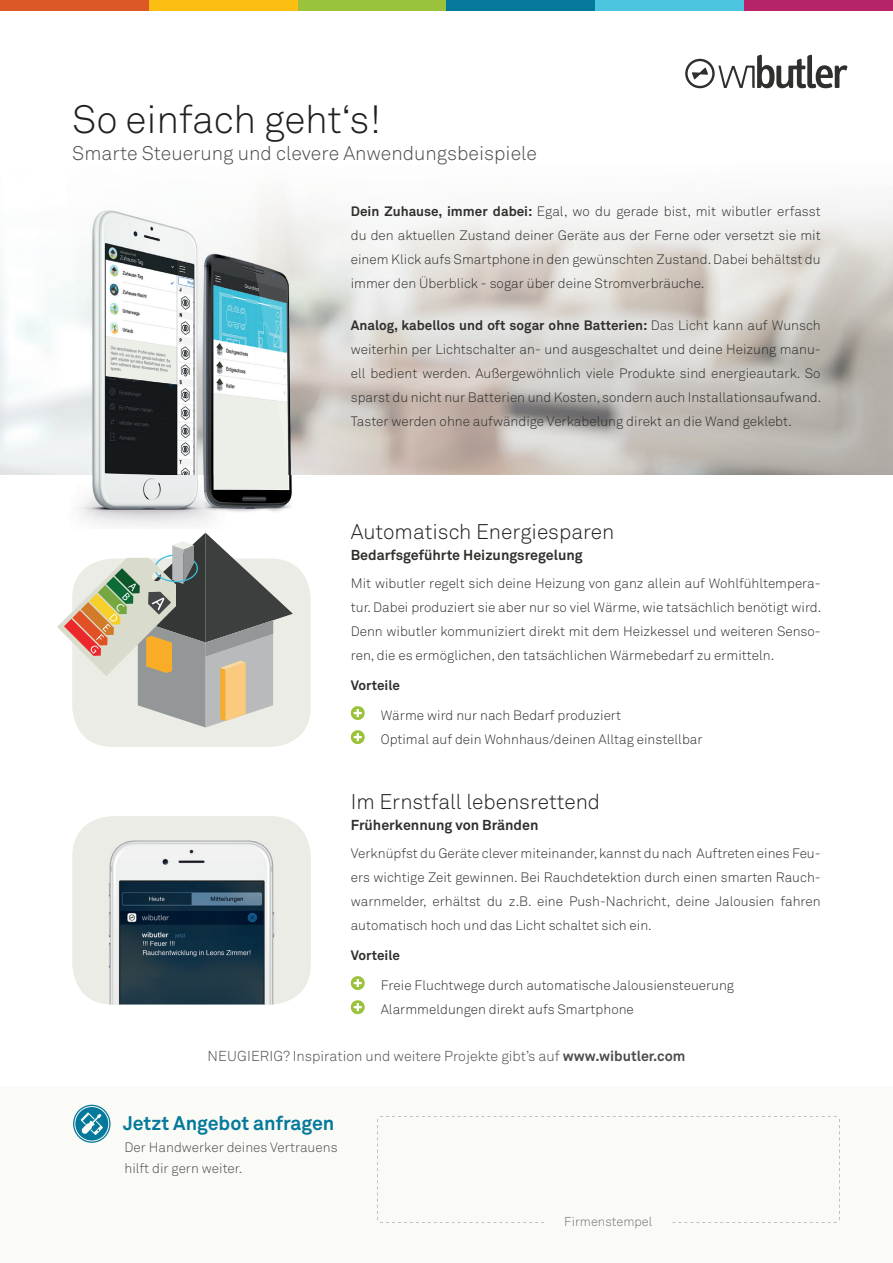
<style>
.page{position:relative;width:893px;height:1263px;background:#fff}
.page>*{position:absolute;margin:0;border:0;box-sizing:border-box;transform-origin:0 0}
.t1{font:300 39px "Akkurat Std";letter-spacing:-.005em;color:#231f20}
.t2{font:300 21px "Akkurat Std";color:#231f20}
.t3{font:300 19.5px "Akkurat Std";color:#4b4b4a}
.t4{font:700 19.5px "Akkurat Std";color:#05799c}
.t5{font:300 14.25px "Akkurat Std";color:#4b4b4a}
.t6{font:700 14.25px "Akkurat Std";color:#302f2d}
.t7{font:300 13.5px/24px "Akkurat Std";color:#302f2d;text-align:justify}
.t8{font:300 13.5px/21px "Akkurat Std";color:#4b4b4a}
.t9{font:700 13.5px "Akkurat Std";color:#302f2d}
.t10{font:300 12.75px "Akkurat Std";color:#727375}
.s1{font-weight:700}
</style>
<div class="page">
<div style="left:72px;top:816px;width:239px;height:188px;background:#ecece6;border-radius:40px"></div>
<div style="left:72px;top:558px;width:239px;height:189px;background:#ecece6;border-radius:40px"></div>
<div style="left:0;top:1086px;width:893px;height:177px;background:#fafaf6"></div>
<img style="left:463px;top:88px;width:377px;height:128px">
<div style="left:0;top:0;width:149px;height:11px;background:#dd5827"></div>
<div style="left:149px;top:0;width:149px;height:11px;background:#fdbe12"></div>
<div style="left:298px;top:0;width:148px;height:11px;background:#9ac23b"></div>
<div style="left:446px;top:0;width:149px;height:11px;background:#05799c"></div>
<div style="left:595px;top:0;width:149px;height:11px;background:#4cc6e0"></div>
<div style="left:744px;top:0;width:149px;height:11px;background:#b62467"></div>
<svg style="left:685px;top:54px;width:162px;height:34px"></svg>
<svg style="left:351px;top:706px;width:14px;height:14px"></svg>
<svg style="left:351px;top:730px;width:14px;height:14px"></svg>
<svg style="left:351px;top:976px;width:14px;height:14px"></svg>
<svg style="left:351px;top:1000px;width:14px;height:14px"></svg>
<svg style="left:377px;top:1116px;width:463px;height:107px"></svg>
<div style="left:546px;top:1203px;width:125px;height:24px;background:#fafaf6"></div>
<svg style="left:73px;top:1105px;width:38px;height:38px"></svg>
<img style="left:53px;top:192px;width:280px;height:335px">
<img style="left:92px;top:840px;width:201px;height:164px">
<svg style="left:57px;top:533px;width:236px;height:194px"></svg>
<h1 class="t1" style="left:72px;top:96px;width:310px">So einfach geht‘s!</h1>
<h3 class="t3" style="left:72px;top:141px;width:466px">Smarte Steuerung und clevere Anwendungsbeispiele</h3>
<p class="t7" style="left:351px;top:199px;width:471px"><span class="s1">Dein Zuhause, immer dabei:</span> Egal, wo du gerade bist, mit wibutler erfasst du den aktuellen Zustand deiner Geräte aus der Ferne oder versetzt sie mit einem Klick aufs Smartphone in den gewünschten Zustand. Dabei behältst du immer den Überblick - sogar über deine Stromverbräuche.</p>
<p class="t7" style="left:351px;top:313px;width:472px"><span class="s1">Analog, kabellos und oft sogar ohne Batterien:</span> Das Licht kann auf Wunsch weiterhin per Lichtschalter an- und ausgeschaltet und deine Heizung manu&shy;ell bedient werden. Außergewöhnlich viele Produkte sind energieautark. So sparst du nicht nur Batterien und Kosten, sondern auch Installationsaufwand.<br>Taster werden ohne aufwändige Verkabelung direkt an die Wand geklebt.</p>
<h2 class="t2" style="left:351px;top:519px;width:265px">Automatisch Energiesparen</h2>
<p class="t6" style="left:351px;top:546px;width:233px">Bedarfsgeführte Heizungsregelung</p>
<p class="t7" style="left:351px;top:571px;width:472px">Mit wibutler regelt sich deine Heizung von ganz allein auf Wohlfühltempera&shy;tur. Dabei produziert sie aber nur so viel Wärme, wie tatsächlich benötigt wird.<br>Denn wibutler kommuniziert direkt mit dem Heizkessel und weiteren Senso&shy;ren, die es ermöglichen, den tatsächlichen Wärmebedarf zu ermitteln.</p>
<p class="t9" style="left:351px;top:677px;width:51px">Vorteile</p>
<p class="t7" style="left:381px;top:703px;width:323px">Wärme wird nur nach Bedarf produziert<br>Optimal auf dein Wohnhaus/deinen Alltag einstellbar</p>
<h2 class="t2" style="left:351px;top:789px;width:251px">Im Ernstfall lebensrettend</h2>
<p class="t6" style="left:351px;top:816px;width:189px">Früherkennung von Bränden</p>
<p class="t7" style="left:351px;top:841px;width:471px">Verknüpfst du Geräte clever miteinander, kannst du nach Auftreten eines Feu&shy;ers wichtige Zeit gewinnen. Bei Rauchdetektion durch einen smarten Rauch&shy;warnmelder, erhältst du z.B. eine Push-Nachricht, deine Jalousien fahren automatisch hoch und das Licht schaltet sich ein.</p>
<p class="t9" style="left:351px;top:947px;width:51px">Vorteile</p>
<p class="t7" style="left:381px;top:973px;width:355px">Freie Fluchtwege durch automatische Jalousiensteuerung<br>Alarmmeldungen direkt aufs Smartphone</p>
<p class="t5" style="left:208px;top:1048px;width:479px">NEUGIERIG? Inspiration und weitere Projekte gibt’s auf <span class="s1">www.wibutler.com</span></p>
<h3 class="t4" style="left:123px;top:1111px;width:213px">Jetzt Angebot anfragen</h3>
<p class="t8" style="left:125px;top:1137px;width:214px">Der Handwerker deines Vertrauens hilft dir gern weiter.</p>
<p class="t10" style="left:564px;top:1214px;width:90px">Firmenstempel</p>
</div>
